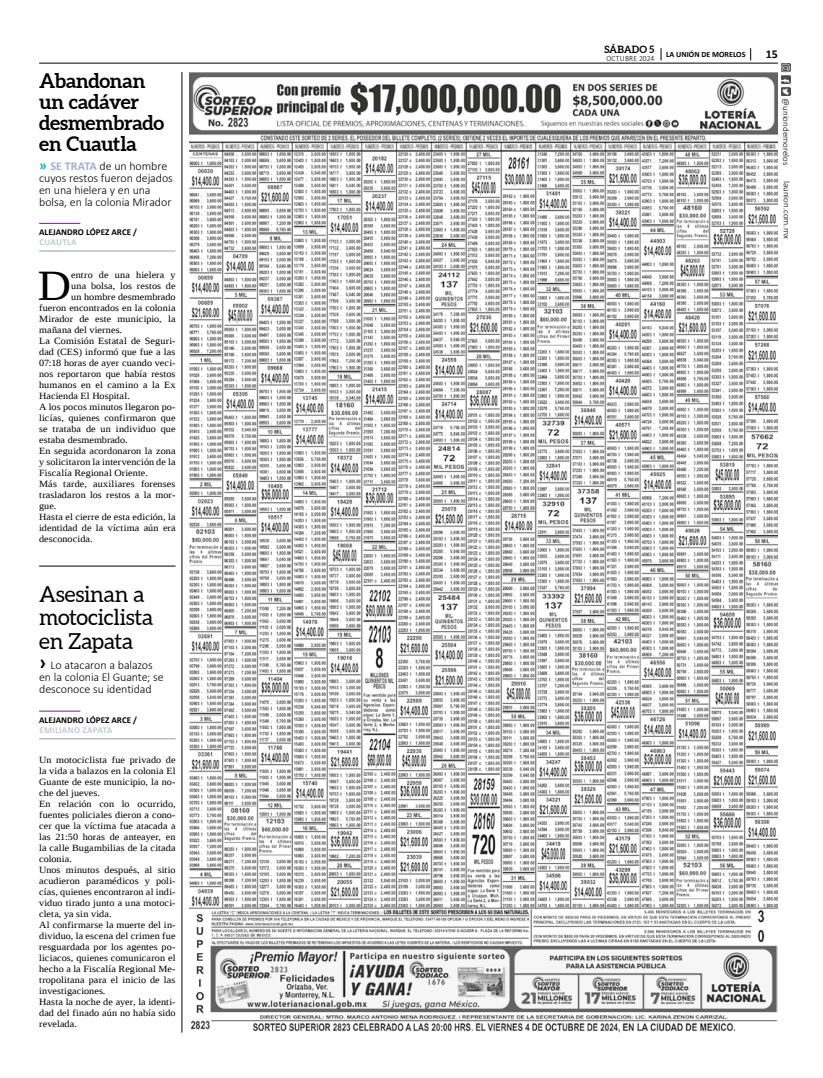
<style>
.page{position:relative;width:823px;height:1078px;background:#fff}
.page>*{position:absolute;margin:0;border:0;box-sizing:border-box;transform-origin:0 0}
.t1{font:43.1px "Liberation Serif";color:#000;scale:1.07 1}
.t2{font:22px/23px "Aleo";letter-spacing:-.01em;color:#000}
.t3{font:700 20px/21px "Aleo";letter-spacing:-.015em;color:#000}
.t4{font:300 12px/12px "Calibri";letter-spacing:-.01em;color:#000}
.t5{font:700 12px "Calibri";color:#000}
.t6{font:700 10px "Aleo";letter-spacing:.005em;color:#000}
.t7{font:9.5px/11px "Liberation Serif";letter-spacing:.01em;color:#000;scale:1.07 1}
.t8{font:700 9px "Calibri";color:#000}
.t9{font:300 9px "Calibri";color:#000}
.t10{font:700 9px "Calibri";letter-spacing:.04em;color:#becbd3}
.t11{font:700 8px "Calibri";color:#000}
.t12{font:300 8px "Calibri";letter-spacing:.04em;color:#000;scale:.94 1}
.s1{font-weight:700;font-size:14px;color:#00afcb}
.s2{font-weight:700;color:#a5add8}
.s3{font-weight:700;font-size:20px}
</style>
<div class="page">
<img style="left:781px;top:63px;width:9px;height:33px">
<hr style="left:39px;top:63px;width:738px;height:1px;background:#000">
<svg style="left:750px;top:48px;width:1px;height:12px"></svg>
<svg style="left:660px;top:48px;width:1px;height:12px"></svg>
<hr style="left:39px;top:223px;width:41px;height:1px;background:#702283">
<hr style="left:39px;top:251px;width:136px;height:1px;background:#9d9d9c">
<hr style="left:39px;top:565px;width:136px;height:1px;background:#000">
<hr style="left:39px;top:710px;width:41px;height:1px;background:#702283">
<hr style="left:39px;top:738px;width:136px;height:1px;background:#9d9d9c">
<hr style="left:182px;top:72px;width:1px;height:960px;background:#000">
<img style="left:190px;top:72px;width:587px;height:960px">
<h3 class="t3" style="left:39px;top:70px;width:127px">Abandonan un cadáver desmembrado en Cuautla</h3>
<p class="t4" style="left:39px;top:160px;width:135px"><span class="s1">»</span> <span class="s2">SE TRATA</span> de un hombre cuyos restos fueron dejados en una hielera y en una bolsa, en la colonia Mirador</p>
<p class="t8" style="left:39px;top:226px;width:99px">ALEJANDRO LÓPEZ ARCE /</p>
<p class="t10" style="left:39px;top:236px;width:39px">CUAUTLA</p>
<h1 class="t1" style="left:38px;top:258px;width:33px">D</h1>
<p class="t7" style="left:71px;top:269px;width:99px">entro de una hielera y</p>
<p class="t7" style="left:71px;top:280px;width:99px">una bolsa, los restos de</p>
<p class="t7" style="left:71px;top:291px;width:99px">un hombre desmembrado</p>
<p class="t7" style="left:39px;top:302px;width:129px">fueron encontrados en la colonia</p>
<p class="t7" style="left:39px;top:313px;width:129px">Mirador de este municipio, la</p>
<p class="t7" style="left:39px;top:324px;width:79px">mañana del viernes.</p>
<p class="t7" style="left:39px;top:335px;width:129px">La Comisión Estatal de Seguri-</p>
<p class="t7" style="left:39px;top:346px;width:129px">dad (CES) informó que fue a las</p>
<p class="t7" style="left:39px;top:357px;width:129px">07:18 horas de ayer cuando veci-</p>
<p class="t7" style="left:39px;top:368px;width:129px">nos reportaron que había restos</p>
<p class="t7" style="left:39px;top:379px;width:129px">humanos en el camino a la Ex</p>
<p class="t7" style="left:39px;top:390px;width:86px">Hacienda El Hospital.</p>
<p class="t7" style="left:39px;top:401px;width:129px">A los pocos minutos llegaron po-</p>
<p class="t7" style="left:39px;top:412px;width:129px">licías, quienes confirmaron que</p>
<p class="t7" style="left:39px;top:423px;width:129px">se trataba de un individuo que</p>
<p class="t7" style="left:39px;top:434px;width:84px">estaba desmembrado.</p>
<p class="t7" style="left:39px;top:445px;width:129px">En seguida acordonaron la zona</p>
<p class="t7" style="left:39px;top:456px;width:129px">y solicitaron la intervención de la</p>
<p class="t7" style="left:39px;top:467px;width:103px">Fiscalía Regional Oriente.</p>
<p class="t7" style="left:39px;top:478px;width:129px">Más tarde, auxiliares forenses</p>
<p class="t7" style="left:39px;top:489px;width:129px">trasladaron los restos a la mor-</p>
<p class="t7" style="left:39px;top:500px;width:18px">gue.</p>
<p class="t7" style="left:39px;top:511px;width:129px">Hasta el cierre de esta edición, la</p>
<p class="t7" style="left:39px;top:522px;width:129px">identidad de la víctima aún era</p>
<p class="t7" style="left:39px;top:533px;width:52px">desconocida.</p>
<h2 class="t2" style="left:39px;top:582px;width:116px">Asesinan a motociclista en Zapata</h2>
<p class="t4" style="left:39px;top:659px;width:126px"><span class="s3">›</span> Lo atacaron a balazos en la colonia El Guante; se desconoce su identidad</p>
<p class="t8" style="left:39px;top:714px;width:99px">ALEJANDRO LÓPEZ ARCE /</p>
<p class="t10" style="left:39px;top:724px;width:74px">EMILIANO ZAPATA</p>
<p class="t7" style="left:39px;top:753px;width:129px">Un motociclista fue privado de la vida a balazos en la colonia El<br>Guante de este municipio, la no&shy;che del jueves.<br>En relación con lo ocurrido, fuentes policiales dieron a cono&shy;cer que la víctima fue atacada a las 21:50 horas de anteayer, en la calle Bugambilias de la citada colonia.<br>Unos minutos después, al sitio acudieron paramédicos y poli&shy;cías, quienes encontraron al indi&shy;viduo tirado junto a una motoci&shy;cleta, ya sin vida.<br>Al confirmarse la muerte del in&shy;dividuo, la escena del crimen fue resguardada por los agentes po&shy;liciacos, quienes comunicaron el hecho a la Fiscalía Regional Me&shy;tropolitana para el inicio de las investigaciones.<br>Hasta la noche de ayer, la identi&shy;dad del finado aún no había sido revelada.</p>
<p class="t6" style="left:604px;top:44px;width:52px">SÁBADO 5</p>
<p class="t12" style="left:606px;top:53px;width:53px">OCTUBRE 2024</p>
<p class="t11" style="left:665px;top:49px;width:81px">LA UNIÓN DE MORELOS</p>
<p class="t5" style="left:765px;top:46px;width:14px">15</p>
<p class="t9" style="left:791px;top:98px;width:69px;rotate:90deg">@uniondemorelos</p>
<p class="t9" style="left:792px;top:181px;width:59px;rotate:90deg">launion.com.mx</p>
</div>
